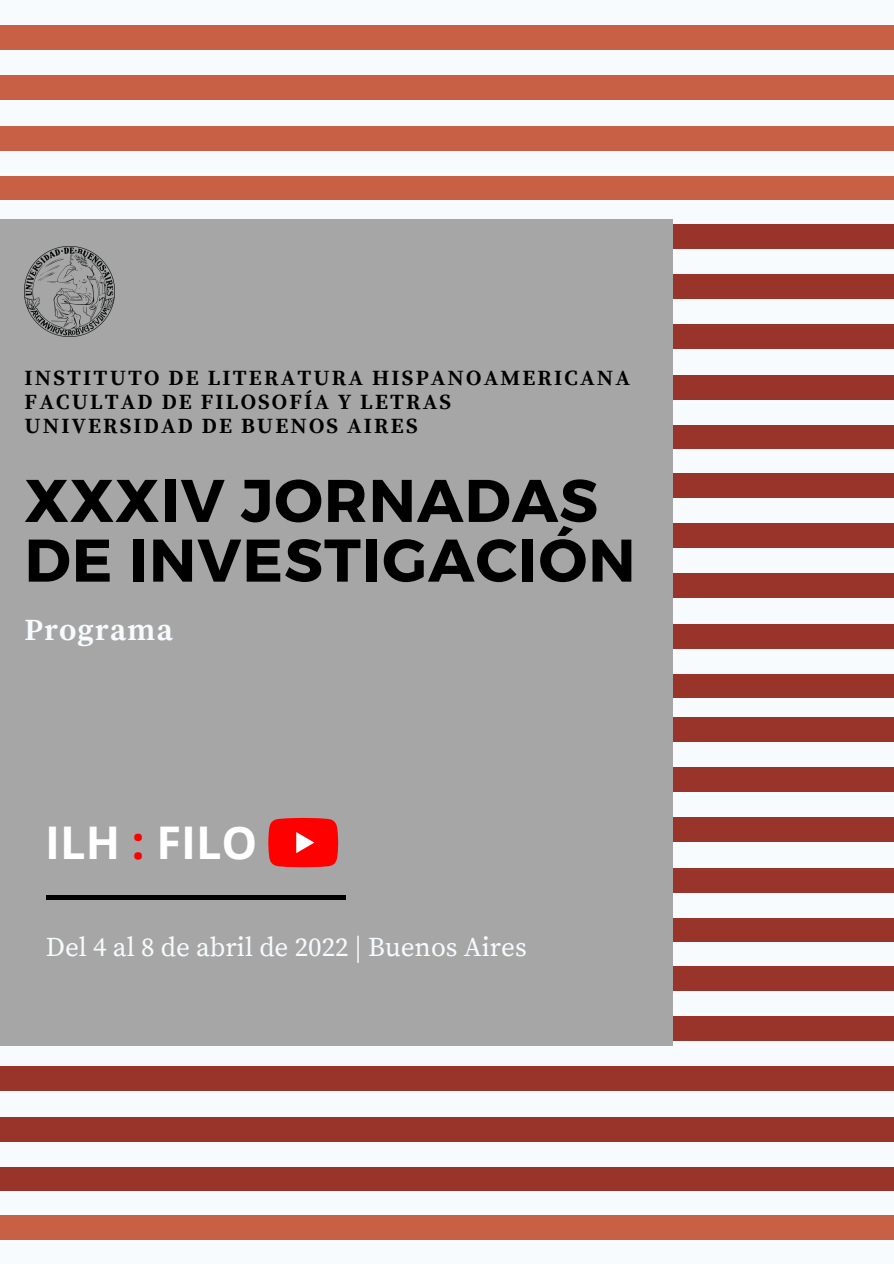
<style>
.page{position:relative;width:894px;height:1264px;background:#fff}
.page>*{position:absolute;margin:0;border:0;box-sizing:border-box;transform-origin:0 0}
.t1{font:700 60px/59.7px "Montserrat";letter-spacing:.02em;color:#000}
.t2{font:700 45px "Open Sans";color:#fff}
.t3{font:700 30.75px "Source Serif Pro";letter-spacing:.03em;color:#f8fbfd}
.t4{font:27px "Source Serif Pro";color:#f8fbfd}
.t5{font:700 21.6px "Source Serif Pro";letter-spacing:.1em;color:#000}
.s1{color:#f80202}
</style>
<div class="page">
<div style="left:0;top:0;width:893px;height:1263px;background:#f8fbfd"></div>
<hr style="left:0;top:0;width:507px;height:1px;background:#c86045">
<div style="left:0;top:25px;width:507px;height:25px;background:#c86045"></div>
<div style="left:0;top:75px;width:507px;height:25px;background:#c86045"></div>
<div style="left:0;top:126px;width:507px;height:24px;background:#c86045"></div>
<div style="left:0;top:176px;width:507px;height:24px;background:#c86045"></div>
<div style="left:504px;top:25px;width:389px;height:25px;background:#c86045"></div>
<div style="left:504px;top:75px;width:389px;height:25px;background:#c86045"></div>
<div style="left:504px;top:126px;width:389px;height:24px;background:#c86045"></div>
<div style="left:504px;top:176px;width:389px;height:23px;background:#c86045"></div>
<div style="left:0;top:1066px;width:507px;height:25px;background:#99342a"></div>
<div style="left:0;top:1116px;width:507px;height:25px;background:#99342a"></div>
<div style="left:0;top:1166px;width:507px;height:24px;background:#99342a"></div>
<div style="left:0;top:1215px;width:507px;height:25px;background:#c86045"></div>
<div style="left:506px;top:225px;width:387px;height:24px;background:#99342a"></div>
<div style="left:506px;top:274px;width:387px;height:25px;background:#99342a"></div>
<div style="left:506px;top:324px;width:387px;height:25px;background:#99342a"></div>
<div style="left:506px;top:374px;width:387px;height:25px;background:#99342a"></div>
<div style="left:506px;top:424px;width:387px;height:25px;background:#99342a"></div>
<div style="left:506px;top:474px;width:387px;height:24px;background:#99342a"></div>
<div style="left:506px;top:523px;width:387px;height:25px;background:#99342a"></div>
<div style="left:506px;top:573px;width:387px;height:25px;background:#99342a"></div>
<div style="left:506px;top:623px;width:387px;height:25px;background:#99342a"></div>
<div style="left:506px;top:673px;width:387px;height:25px;background:#99342a"></div>
<div style="left:506px;top:717px;width:387px;height:25px;background:#99342a"></div>
<div style="left:506px;top:767px;width:387px;height:25px;background:#99342a"></div>
<div style="left:506px;top:817px;width:387px;height:25px;background:#99342a"></div>
<div style="left:506px;top:867px;width:387px;height:25px;background:#99342a"></div>
<div style="left:506px;top:917px;width:387px;height:24px;background:#99342a"></div>
<div style="left:504px;top:966px;width:389px;height:25px;background:#99342a"></div>
<div style="left:504px;top:1016px;width:389px;height:25px;background:#99342a"></div>
<div style="left:504px;top:1066px;width:389px;height:25px;background:#99342a"></div>
<div style="left:504px;top:1116px;width:389px;height:25px;background:#99342a"></div>
<div style="left:504px;top:1166px;width:389px;height:24px;background:#99342a"></div>
<div style="left:504px;top:1215px;width:389px;height:25px;background:#c86045"></div>
<div style="left:0;top:219px;width:672px;height:826px;background:#a6a6a6"></div>
<img style="left:25px;top:246px;width:90px;height:90px">
<div style="left:46px;top:895px;width:299px;height:5px;background:#000"></div>
<svg style="left:268px;top:818px;width:70px;height:49px;background:#f91717"></svg>
<p class="t5" style="left:25px;top:365px;width:607px">INSTITUTO DE LITERATURA HISPANOAMERICANA</p>
<p class="t5" style="left:25px;top:389px;width:428px">FACULTAD DE FILOSOFÍA Y LETRAS</p>
<p class="t5" style="left:25px;top:413px;width:394px">UNIVERSIDAD DE BUENOS AIRES</p>
<p class="t1" style="left:25px;top:467px;width:612px">XXXIV JORNADAS<br>DE INVESTIGACIÓN</p>
<p class="t3" style="left:25px;top:611px;width:150px">Programa</p>
<p class="t2" style="left:45px;top:811px;width:213px">ILH <span class="s1">:</span> FILO</p>
<p class="t4" style="left:46px;top:930px;width:482px">Del 4 al 8 de abril de 2022 | Buenos Aires</p>
</div>
